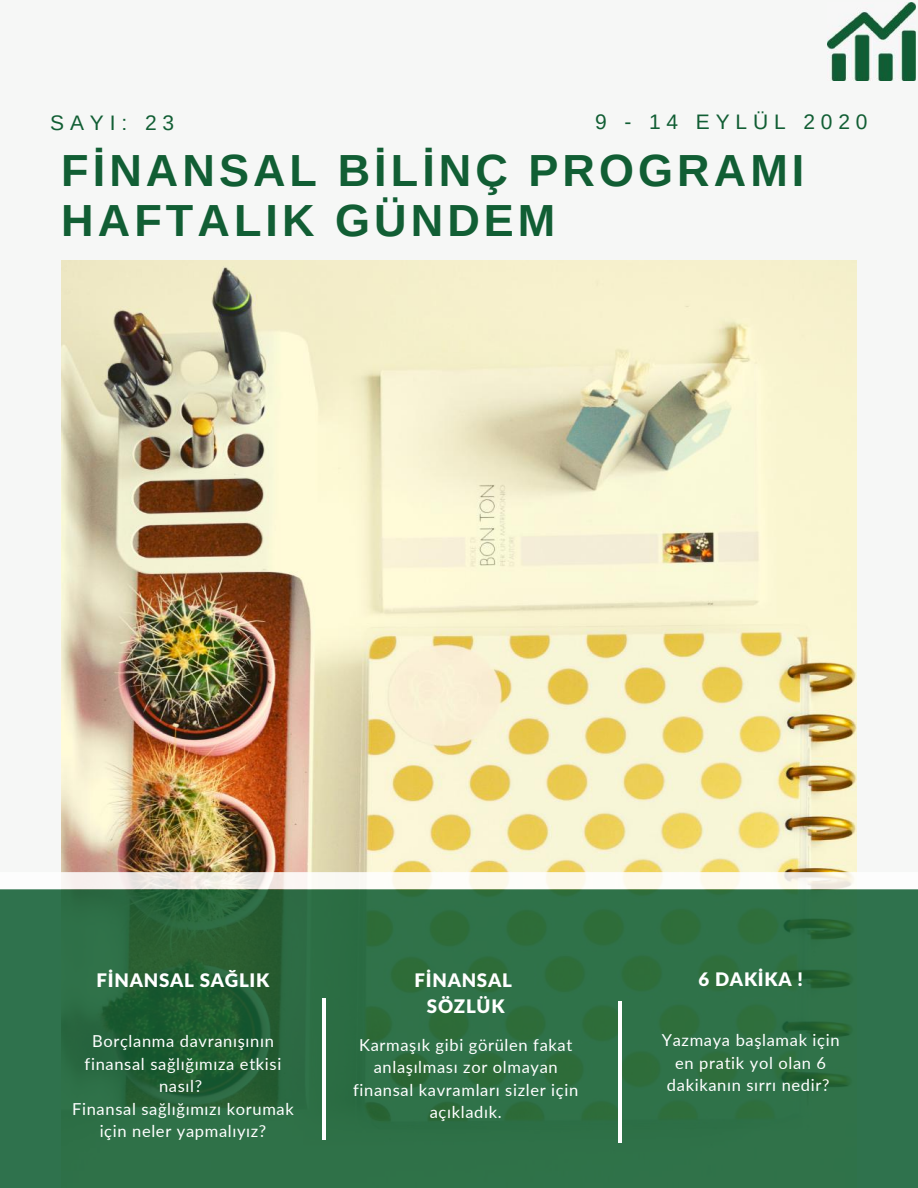
<style>
.page{position:relative;width:918px;height:1188px;background:#f6f7f6}
.page>*{position:absolute;margin:0;border:0;box-sizing:border-box;transform-origin:0 0}
.t1{font:700 45px/49.5px "Arimo";letter-spacing:.09em;color:#115e34}
.t2{font:21px "Arimo";letter-spacing:.28em;color:#115e34}
.t3{font:900 18.75px/25.8px "Lato Latin";letter-spacing:.04em;color:#fff;text-align:center}
.t4{font:16.5px/22.5px "Lato";letter-spacing:.04em;color:#fff;text-align:center}
</style>
<div class="page">
<img style="left:827px;top:2px;width:88px;height:79px">
<img style="left:62px;top:261px;width:794px;height:611px">
<svg style="left:0;top:872px;width:918px;height:316px;background:#38754d"></svg>
<hr style="left:322px;top:998px;width:4px;height:141px;background:#fff">
<hr style="left:619px;top:1002px;width:3px;height:141px;background:#fff">
<p class="t2" style="left:50px;top:111px;width:125px">SAYI: 23</p>
<p class="t2" style="left:595px;top:110px;width:274px">9 - 14 EYLÜL 2020</p>
<h1 class="t1" style="left:61px;top:146px;width:745px">FİNANSAL BİLİNÇ PROGRAMI<br>HAFTALIK GÜNDEM</h1>
<p class="t3" style="left:97px;top:969px;width:174px">FİNANSAL SAĞLIK</p>
<p class="t4" style="left:72px;top:1030px;width:223px">Borçlanma davranışının finansal sağlığımıza etkisi nasıl?<br>Finansal sağlığımızı korumak için neler yapmalıyız?</p>
<p class="t3" style="left:415px;top:969px;width:99px">FİNANSAL<br>SÖZLÜK</p>
<p class="t4" style="left:353px;top:1033px;width:227px">Karmaşık gibi görülen fakat anlaşılması zor olmayan finansal kavramları sizler için açıkladık.</p>
<p class="t3" style="left:698px;top:968px;width:106px">6 DAKİKA !</p>
<p class="t4" style="left:662px;top:1029px;width:179px">Yazmaya başlamak için en pratik yol olan 6 dakikanın sırrı nedir?</p>
</div>
